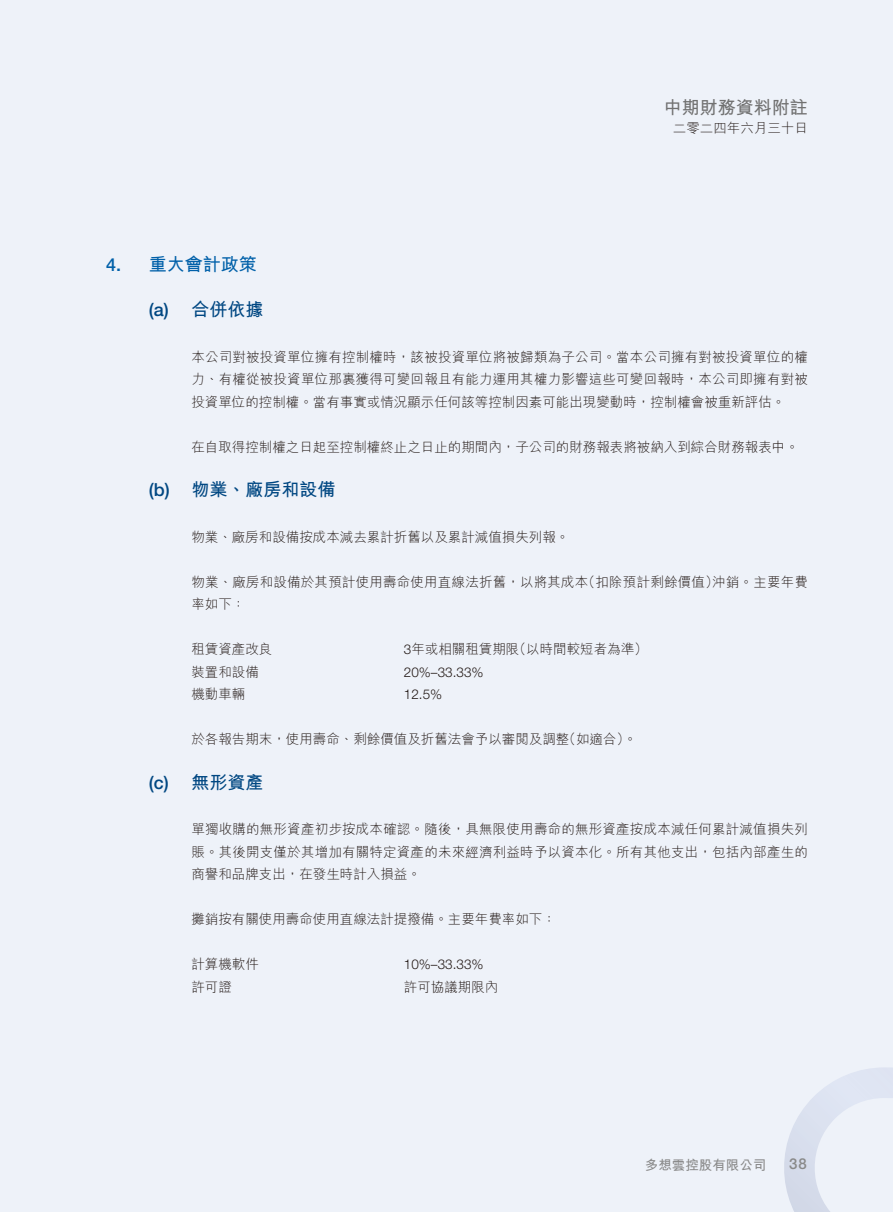
<style>
.page{position:relative;width:893px;height:1212px;background:#eef2f9}
.page>*{position:absolute;margin:0;border:0;box-sizing:border-box;transform-origin:0 0}
.t1{font:18px "M Hei HK Bold E Ten B5 H";color:#004782}
.t2{font:18px "M Hei HK Bold E Ten B5 H";color:#717171}
.t3{font:18px "M Hei HK Bold E Ten B5 H";color:#0060a9}
.t4{font:500 15px "Helvetica Neue LT Std";color:#898989}
.t5{font:13.5px/22.5px "M Hei HK Light E Ten B5 H";color:#231916;text-align:justify}
.t6{font:300 13.5px "Helvetica Neue LT Std";color:#231916}
.t7{font:13.5px "M Hei HK Bold E Ten B5 H";color:#898989}
.s1{font-family:"Helvetica Neue LT Std";font-weight:500}
.s2{font-family:"Helvetica Neue LT Std";font-weight:300}
</style>
<div class="page">
<svg style="left:784px;top:1068px;width:109px;height:144px"></svg>
<h1 class="t2" style="left:664px;top:100px;width:146px">中期財務資料附註</h1>
<p class="t5" style="left:673px;top:119px;width:136px">二零二四年六月三十日</p>
<h1 class="t3" style="left:106px;top:258px;width:152px"><span class="s1">4.</span> 重大會計政策</h1>
<h1 class="t1" style="left:149px;top:303px;width:116px"><span class="s1">(a)</span> 合併依據</h1>
<p class="t5" style="left:191px;top:347px;width:618px">本公司對被投資單位擁有控制權時，該被投資單位將被歸類為子公司。當本公司擁有對被投資單位的權力、有權從被投資單位那裏獲得可變回報且有能力運用其權力影響這些可變回報時，本公司即擁有對被投資單位的控制權。當有事實或情況顯示任何該等控制因素可能出現變動時，控制權會被重新評估。</p>
<p class="t5" style="left:191px;top:437px;width:609px">在自取得控制權之日起至控制權終止之日止的期間內，子公司的財務報表將被納入到綜合財務報表中。</p>
<h1 class="t1" style="left:149px;top:483px;width:188px"><span class="s1">(b)</span> 物業、廠房和設備</h1>
<p class="t5" style="left:191px;top:527px;width:379px">物業、廠房和設備按成本減去累計折舊以及累計減值損失列報。</p>
<p class="t5" style="left:191px;top:572px;width:618px">物業、廠房和設備於其預計使用壽命使用直線法折舊，以將其成本（扣除預計剩餘價值）沖銷。主要年費率如下：</p>
<p class="t5" style="left:191px;top:640px;width:82px">租賃資產改良</p>
<p class="t5" style="left:404px;top:640px;width:245px"><span class="s2">3</span>年或相關租賃期限（以時間較短者為準）</p>
<p class="t5" style="left:191px;top:662px;width:69px">裝置和設備</p>
<p class="t6" style="left:404px;top:667px;width:81px">20%–33.33%</p>
<p class="t5" style="left:191px;top:685px;width:55px">機動車輛</p>
<p class="t6" style="left:404px;top:690px;width:40px">12.5%</p>
<p class="t5" style="left:191px;top:730px;width:447px">於各報告期末，使用壽命、剩餘價值及折舊法會予以審閱及調整（如適合）。</p>
<h1 class="t1" style="left:149px;top:775px;width:116px"><span class="s1">(c)</span> 無形資產</h1>
<p class="t5" style="left:191px;top:820px;width:618px">單獨收購的無形資產初步按成本確認。隨後，具無限使用壽命的無形資產按成本減任何累計減值損失列賬。其後開支僅於其增加有關特定資產的未來經濟利益時予以資本化。所有其他支出，包括內部產生的商譽和品牌支出，在發生時計入損益。</p>
<p class="t5" style="left:191px;top:910px;width:366px">攤銷按有關使用壽命使用直線法計提撥備。主要年費率如下：</p>
<p class="t5" style="left:191px;top:955px;width:69px">計算機軟件</p>
<p class="t6" style="left:404px;top:960px;width:81px">10%–33.33%</p>
<p class="t5" style="left:191px;top:977px;width:42px">許可證</p>
<p class="t5" style="left:404px;top:977px;width:96px">許可協議期限內</p>
<p class="t7" style="left:645px;top:1160px;width:123px">多想雲控股有限公司</p>
<p class="t4" style="left:789px;top:1158px;width:19px">38</p>
</div>
